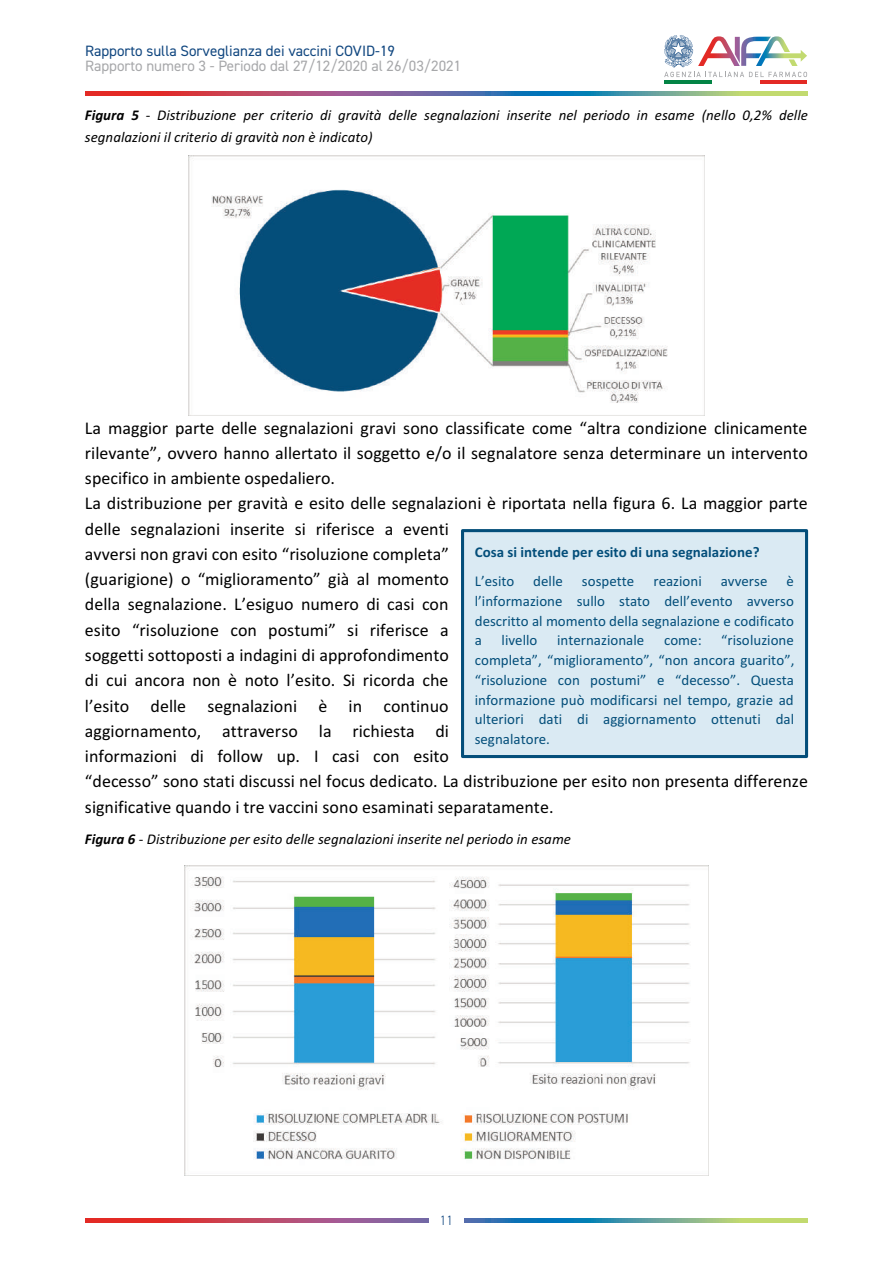
<style>
.page{position:relative;width:893px;height:1263px;background:#fff}
.page>*{position:absolute;margin:0;border:0;box-sizing:border-box;transform-origin:0 0}
.t1{font:18px/25.2px "Calibri";color:#000}
.t2{font:15px/19.8px "Calibri";color:#034e7a;text-align:justify}
.t3{font:italic 15px/21px "Calibri";color:#000}
.t4{font:15px "DIN2014";color:#a7a8aa}
.t5{font:15px "DIN2014";color:#114780}
.t6{font:700 15px "Calibri";color:#034e7a}
.t7{font:300 13.5px "DIN2014";color:#114780}
.s1{font-weight:700}
</style>
<div class="page">
<div style="left:463px;top:531px;width:343px;height:225px;background:#daeaf3"></div>
<div style="left:461px;top:529px;width:347px;height:229px;border:3px solid #034e7a"></div>
<img style="left:189px;top:155px;width:515px;height:261px">
<img style="left:184px;top:865px;width:525px;height:311px">
<svg style="left:664px;top:35px;width:143px;height:42px"></svg>
<hr style="left:759px;top:80px;width:48px;height:4px;background:#e32a25">
<hr style="left:664px;top:80px;width:48px;height:4px;background:#038445">
<svg style="left:85px;top:1218px;width:723px;height:4px;background:#8d737e"></svg>
<div style="left:429px;top:1212px;width:34px;height:17px;background:#fff"></div>
<svg style="left:85px;top:91px;width:723px;height:5px;background:#8b7380"></svg>
<p class="t5" style="left:85px;top:46px;width:311px">Rapporto sulla Sorveglianza dei vaccini COVID-19</p>
<p class="t4" style="left:85px;top:61px;width:378px">Rapporto numero 3 - Periodo dal 27/12/2020 al 26/03/2021</p>
<p class="t3" style="left:85px;top:106px;width:724px"><span class="s1">Figura 5</span> - Distribuzione per criterio di gravità delle segnalazioni inserite nel periodo in esame (nello 0,2% delle segnalazioni il criterio di gravità non è indicato)</p>
<p class="t1" style="left:85px;top:417px;width:725px">La maggior parte delle segnalazioni gravi sono classificate come “altra condizione clinicamente rilevante”, ovvero hanno allertato il soggetto e/o il segnalatore senza determinare un intervento specifico in ambiente ospedaliero.<br>La distribuzione per gravità e esito delle segnalazioni è riportata nella figura 6. La maggior parte delle segnalazioni inserite si riferisce a eventi<br>avversi non gravi con esito “risoluzione completa”<br>(guarigione) o “miglioramento” già al momento<br>della segnalazione. L’esiguo numero di casi con<br>esito “risoluzione con postumi” si riferisce a<br>soggetti sottoposti a indagini di approfondimento<br>di cui ancora non è noto l’esito. Si ricorda che<br>l’esito delle segnalazioni è in continuo<br>aggiornamento, attraverso la richiesta di<br>informazioni di follow up. I casi con esito<br>“decesso” sono stati discussi nel focus dedicato. La distribuzione per esito non presenta differenze significative quando i tre vaccini sono esaminati separatamente.</p>
<p class="t3" style="left:85px;top:830px;width:488px"><span class="s1">Figura 6</span> - Distribuzione per esito delle segnalazioni inserite nel periodo in esame</p>
<p class="t6" style="left:475px;top:547px;width:286px">Cosa si intende per esito di una segnalazione?</p>
<p class="t2" style="left:475px;top:572px;width:41px">L’esito</p>
<p class="t2" style="left:533px;top:572px;width:31px">delle</p>
<p class="t2" style="left:582px;top:572px;width:54px">sospette</p>
<p class="t2" style="left:653px;top:572px;width:50px">reazioni</p>
<p class="t2" style="left:721px;top:572px;width:48px">avverse</p>
<p class="t2" style="left:475px;top:572px;width:321px;text-indent:312px">è l’informazione sullo stato dell’evento avverso descritto al momento della segnalazione e codificato a</p>
<p class="t2" style="left:475px;top:632px;width:321px;text-indent:246px">“risoluzione completa”, “miglioramento”, “non ancora guarito”, “risoluzione con postumi” e “decesso”. Questa informazione può modificarsi nel tempo, grazie ad ulteriori dati di aggiornamento ottenuti dal segnalatore.</p>
<p class="t2" style="left:502px;top:632px;width:37px">livello</p>
<p class="t2" style="left:557px;top:632px;width:89px">internazionale</p>
<p class="t2" style="left:664px;top:632px;width:39px">come:</p>
<p class="t7" style="left:440px;top:1216px;width:15px">11</p>
</div>
